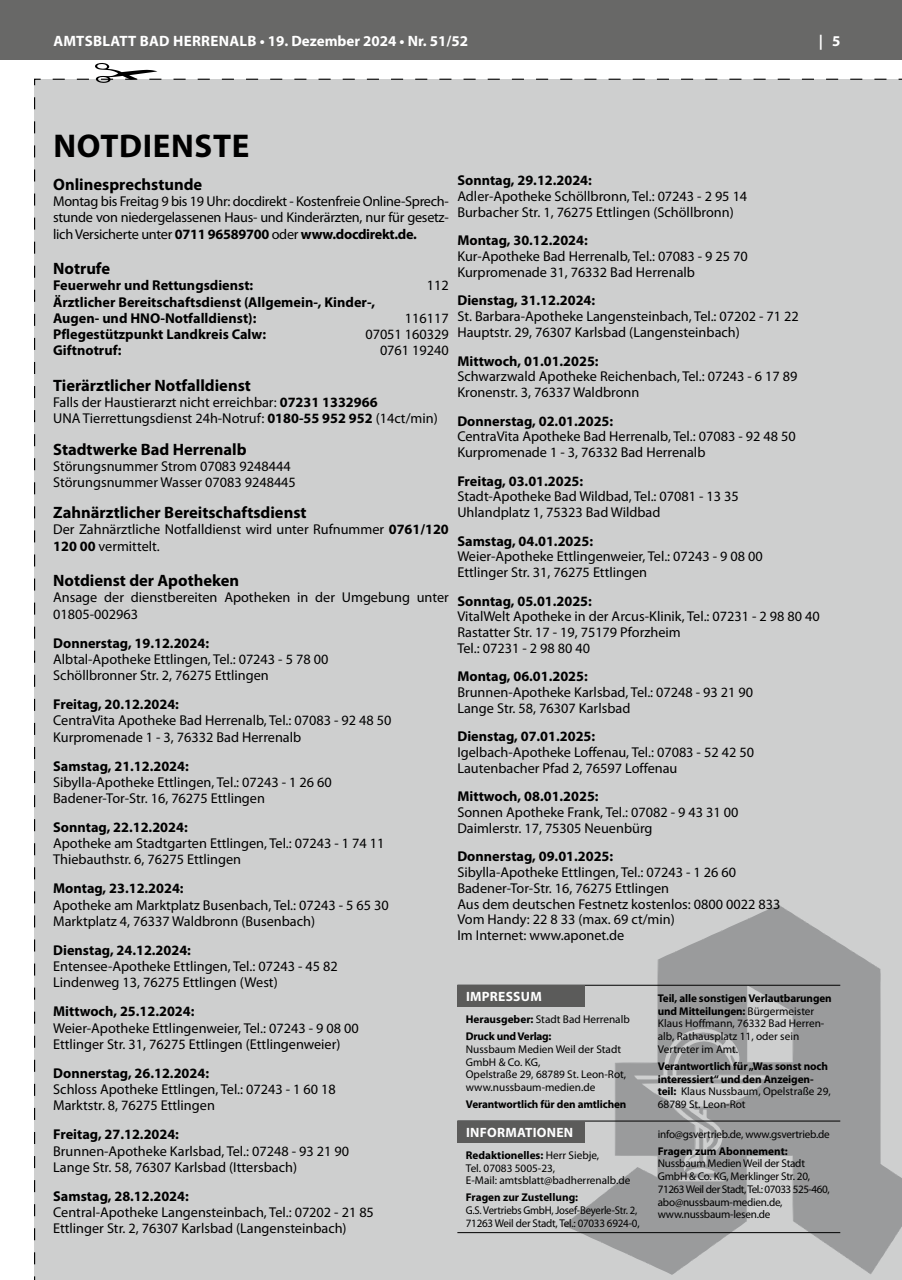
<style>
.page{position:relative;width:902px;height:1280px;background:#fff}
.page>*{position:absolute;margin:0;border:0;box-sizing:border-box;transform-origin:0 0}
.t1{font:700 33px "Myriad Pro";letter-spacing:.02em;color:#000}
.t2{font:700 16.5px "Myriad Pro";color:#000}
.t3{font:700 15px "Myriad Pro";letter-spacing:.01em;color:#fff}
.t4{font:14.25px/16.2px "Myriad Pro";color:#000}
.t5{font:700 14.25px/16.2px "Myriad Pro";color:#000}
.t6{font:700 13.5px "Myriad Pro";letter-spacing:.02em;color:#fff}
.t7{font:11.25px/12.8px "Myriad Pro";letter-spacing:-.015em;color:#000}
.t8{font:700 11.25px/12.8px "Myriad Pro";letter-spacing:-.01em;color:#000}
.t9{font:11.25px/12.8px "Myriad Pro";letter-spacing:-.015em;color:#000;scale:.95 1}
.s1{font-weight:700}
.s2{font-weight:400}
</style>
<div class="page">
<div style="left:0;top:0;width:901px;height:60px;background:#686867"></div>
<div style="left:34px;top:78px;width:867px;height:1202px;background:#cecfcf"></div>
<svg style="left:47px;top:63px;width:839px;height:20px"></svg>
<svg style="left:563px;top:905px;width:338px;height:370px;background:#c3c4c4"></svg>
<svg style="left:572px;top:906px;width:221px;height:53px;background:#bcbdbd"></svg>
<svg style="left:568px;top:959px;width:333px;height:315px;background:#adaeaf"></svg>
<hr style="left:457px;top:985px;width:383px;height:1px;background:#000">
<div style="left:457px;top:985px;width:128px;height:22px;background:#5b5b5a"></div>
<hr style="left:457px;top:1121px;width:383px;height:1px;background:#000">
<div style="left:457px;top:1121px;width:128px;height:22px;background:#5b5b5a"></div>
<hr style="left:457px;top:1232px;width:383px;height:1px;background:#000">
<p class="t3" style="left:53px;top:31px;width:416px">AMTSBLATT BAD HERRENALB • 19. Dezember 2024 • Nr. 51/52</p>
<p class="t3" style="left:818px;top:31px;width:23px">| 5</p>
<h1 class="t1" style="left:53px;top:124px;width:197px">NOTDIENSTE</h1>
<p class="t2" style="left:53px;top:174px;width:151px">Onlinesprechstunde</p>
<p class="t4" style="left:53px;top:193px;width:397px;text-align:justify">Montag bis Freitag 9 bis 19 Uhr: docdirekt - Kostenfreie Online-Sprech&shy;stunde von niedergelassenen Haus- und Kinderärzten, nur für gesetz&shy;lich Versicherte unter <span class="s1">0711 96589700</span> oder <span class="s1">www.docdirekt.de.</span></p>
<p class="t2" style="left:53px;top:258px;width:58px">Notrufe</p>
<p class="t5" style="left:53px;top:277px;width:201px">Feuerwehr und Rettungsdienst:</p>
<p class="t4" style="left:427px;top:277px;width:23px">112</p>
<p class="t5" style="left:53px;top:293px;width:323px">Ärztlicher Bereitschaftsdienst (Allgemein-, Kinder-,<br>Augen- und HNO-Notfalldienst):</p>
<p class="t4" style="left:405px;top:310px;width:45px">116117</p>
<p class="t5" style="left:53px;top:326px;width:214px">Pflegestützpunkt Landkreis Calw:</p>
<p class="t4" style="left:365px;top:326px;width:85px">07051 160329</p>
<p class="t5" style="left:53px;top:342px;width:70px">Giftnotruf:</p>
<p class="t4" style="left:380px;top:342px;width:70px">0761 19240</p>
<p class="t2" style="left:53px;top:374px;width:199px">Tierärztlicher Notfalldienst</p>
<p class="t4" style="left:53px;top:394px;width:386px">Falls der Haustierarzt nicht erreichbar: <span class="s1">07231 1332966<br></span>UNA Tierrettungsdienst 24h-Notruf: <span class="s1">0180-55 952 952</span> (14ct/min)</p>
<p class="t2" style="left:53px;top:438px;width:195px">Stadtwerke Bad Herrenalb</p>
<p class="t4" style="left:53px;top:458px;width:244px">Störungsnummer Strom 07083 9248444<br>Störungsnummer Wasser 07083 9248445</p>
<p class="t2" style="left:53px;top:502px;width:255px">Zahnärztlicher Bereitschaftsdienst</p>
<p class="t4" style="left:53px;top:521px;width:397px">Der Zahnärztliche Notfalldienst wird unter Rufnummer <span class="s1">0761/120<br>120 00</span> vermittelt.</p>
<p class="t2" style="left:53px;top:570px;width:187px">Notdienst der Apotheken</p>
<p class="t4" style="left:53px;top:589px;width:397px">Ansage der dienstbereiten Apotheken in der Umgebung unter<br>01805-002963</p>
<p class="t5" style="left:53px;top:634px;width:157px">Donnerstag, 19.12.2024:</p>
<p class="t4" style="left:53px;top:651px;width:276px">Albtal-Apotheke Ettlingen, Tel.: 07243 - 5 78 00<br>Schöllbronner Str. 2, 76275 Ettlingen</p>
<p class="t5" style="left:53px;top:696px;width:127px">Freitag, 20.12.2024:</p>
<p class="t4" style="left:53px;top:712px;width:340px">CentraVita Apotheke Bad Herrenalb, Tel.: 07083 - 92 48 50<br>Kurpromenade 1 - 3, 76332 Bad Herrenalb</p>
<p class="t5" style="left:53px;top:757px;width:137px">Samstag, 21.12.2024:</p>
<p class="t4" style="left:53px;top:774px;width:280px">Sibylla-Apotheke Ettlingen, Tel.: 07243 - 1 26 60<br>Badener-Tor-Str. 16, 76275 Ettlingen</p>
<p class="t5" style="left:53px;top:819px;width:136px">Sonntag, 22.12.2024:</p>
<p class="t4" style="left:53px;top:835px;width:333px">Apotheke am Stadtgarten Ettlingen, Tel.: 07243 - 1 74 11<br>Thiebauthstr. 6, 76275 Ettlingen</p>
<p class="t5" style="left:53px;top:880px;width:132px">Montag, 23.12.2024:</p>
<p class="t4" style="left:53px;top:896px;width:337px">Apotheke am Marktplatz Busenbach, Tel.: 07243 - 5 65 30<br>Marktplatz 4, 76337 Waldbronn (Busenbach)</p>
<p class="t5" style="left:53px;top:941px;width:139px">Dienstag, 24.12.2024:</p>
<p class="t4" style="left:53px;top:958px;width:286px">Entensee-Apotheke Ettlingen, Tel.: 07243 - 45 82<br>Lindenweg 13, 76275 Ettlingen (West)</p>
<p class="t5" style="left:53px;top:1003px;width:143px">Mittwoch, 25.12.2024:</p>
<p class="t4" style="left:53px;top:1019px;width:307px">Weier-Apotheke Ettlingenweier, Tel.: 07243 - 9 08 00<br>Ettlinger Str. 31, 76275 Ettlingen (Ettlingenweier)</p>
<p class="t5" style="left:53px;top:1064px;width:157px">Donnerstag, 26.12.2024:</p>
<p class="t4" style="left:53px;top:1081px;width:284px">Schloss Apotheke Ettlingen, Tel.: 07243 - 1 60 18<br>Marktstr. 8, 76275 Ettlingen</p>
<p class="t5" style="left:53px;top:1126px;width:127px">Freitag, 27.12.2024:</p>
<p class="t4" style="left:53px;top:1142px;width:297px">Brunnen-Apotheke Karlsbad, Tel.: 07248 - 93 21 90<br>Lange Str. 58, 76307 Karlsbad (Ittersbach)</p>
<p class="t5" style="left:53px;top:1187px;width:137px">Samstag, 28.12.2024:</p>
<p class="t4" style="left:53px;top:1204px;width:322px">Central-Apotheke Langensteinbach, Tel.: 07202 - 21 85<br>Ettlinger Str. 2, 76307 Karlsbad (Langensteinbach)</p>
<p class="t5" style="left:457px;top:172px;width:136px">Sonntag, 29.12.2024:</p>
<p class="t4" style="left:457px;top:188px;width:291px;line-height:15.8px">Adler-Apotheke Schöllbronn, Tel.: 07243 - 2 95 14<br>Burbacher Str. 1, 76275 Ettlingen (Schöllbronn)</p>
<p class="t5" style="left:457px;top:232px;width:132px">Montag, 30.12.2024:</p>
<p class="t4" style="left:457px;top:248px;width:292px;line-height:15.8px">Kur-Apotheke Bad Herrenalb, Tel.: 07083 - 9 25 70<br>Kurpromenade 31, 76332 Bad Herrenalb</p>
<p class="t5" style="left:457px;top:292px;width:139px">Dienstag, 31.12.2024:</p>
<p class="t4" style="left:457px;top:308px;width:343px;line-height:15.8px">St. Barbara-Apotheke Langensteinbach, Tel.: 07202 - 71 22<br>Hauptstr. 29, 76307 Karlsbad (Langensteinbach)</p>
<p class="t5" style="left:457px;top:352px;width:143px">Mittwoch, 01.01.2025:</p>
<p class="t4" style="left:457px;top:368px;width:341px;line-height:15.8px">Schwarzwald Apotheke Reichenbach, Tel.: 07243 - 6 17 89<br>Kronenstr. 3, 76337 Waldbronn</p>
<p class="t5" style="left:457px;top:412px;width:157px">Donnerstag, 02.01.2025:</p>
<p class="t4" style="left:457px;top:428px;width:340px;line-height:15.8px">CentraVita Apotheke Bad Herrenalb, Tel.: 07083 - 92 48 50<br>Kurpromenade 1 - 3, 76332 Bad Herrenalb</p>
<p class="t5" style="left:457px;top:472px;width:127px">Freitag, 03.01.2025:</p>
<p class="t4" style="left:457px;top:488px;width:283px;line-height:15.8px">Stadt-Apotheke Bad Wildbad, Tel.: 07081 - 13 35<br>Uhlandplatz 1, 75323 Bad Wildbad</p>
<p class="t5" style="left:457px;top:532px;width:137px">Samstag, 04.01.2025:</p>
<p class="t4" style="left:457px;top:548px;width:307px;line-height:15.8px">Weier-Apotheke Ettlingenweier, Tel.: 07243 - 9 08 00<br>Ettlinger Str. 31, 76275 Ettlingen</p>
<p class="t5" style="left:457px;top:592px;width:136px">Sonntag, 05.01.2025:</p>
<p class="t4" style="left:457px;top:608px;width:364px;line-height:15.8px">VitalWelt Apotheke in der Arcus-Klinik, Tel.: 07231 - 2 98 80 40<br>Rastatter Str. 17 - 19, 75179 Pforzheim<br>Tel.: 07231 - 2 98 80 40</p>
<p class="t5" style="left:457px;top:668px;width:132px">Montag, 06.01.2025:</p>
<p class="t4" style="left:457px;top:684px;width:297px;line-height:15.8px">Brunnen-Apotheke Karlsbad, Tel.: 07248 - 93 21 90<br>Lange Str. 58, 76307 Karlsbad</p>
<p class="t5" style="left:457px;top:728px;width:139px">Dienstag, 07.01.2025:</p>
<p class="t4" style="left:457px;top:744px;width:298px;line-height:15.8px">Igelbach-Apotheke Loffenau, Tel.: 07083 - 52 42 50<br>Lautenbacher Pfad 2, 76597 Loffenau</p>
<p class="t5" style="left:457px;top:788px;width:143px">Mittwoch, 08.01.2025:</p>
<p class="t4" style="left:457px;top:804px;width:282px;line-height:15.8px">Sonnen Apotheke Frank, Tel.: 07082 - 9 43 31 00<br>Daimlerstr. 17, 75305 Neuenbürg</p>
<p class="t5" style="left:457px;top:848px;width:157px">Donnerstag, 09.01.2025:</p>
<p class="t4" style="left:457px;top:864px;width:324px;line-height:15.8px">Sibylla-Apotheke Ettlingen, Tel.: 07243 - 1 26 60<br>Badener-Tor-Str. 16, 76275 Ettlingen<br>Aus dem deutschen Festnetz kostenlos: 0800 0022 833<br>Vom Handy: 22 8 33 (max. 69 ct/min)<br>Im Internet: www.aponet.de</p>
<p class="t6" style="left:466px;top:988px;width:77px">IMPRESSUM</p>
<p class="t8" style="left:466px;top:1010px;width:165px;line-height:17px">Herausgeber: <span class="s2">Stadt Bad Herrenalb<br></span>Druck und Verlag:</p>
<p class="t7" style="left:466px;top:1043px;width:162px">Nussbaum Medien Weil der Stadt<br>GmbH &amp; Co. KG,<br>Opelstraße 29, 68789 St. Leon-Rot, www.nussbaum-medien.de</p>
<p class="t8" style="left:466px;top:1098px;width:162px">Verantwortlich für den amtlichen</p>
<p class="t6" style="left:466px;top:1124px;width:109px">INFORMATIONEN</p>
<p class="t7" style="left:466px;top:1148px;width:166px"><span class="s1">Redaktionelles:</span> Herr Siebje,<br>Tel. 07083 5005-23,<br>E-Mail: amtsblatt@badherrenalb.de</p>
<p class="t8" style="left:466px;top:1191px;width:114px">Fragen zur Zustellung:</p>
<p class="t9" style="left:466px;top:1204px;width:184px">G.S. Vertriebs GmbH, Josef-Beyerle-Str. 2,<br>71263 Weil der Stadt, Tel.: 07033 6924-0,</p>
<p class="t7" style="left:657px;top:991px;width:175px"><span class="s1">Teil, alle sonstigen Verlautbarungen und Mitteilungen:</span> Bürgermeister<br>Klaus Hoffmann, 76332 Bad Herren&shy;alb, Rathausplatz 11, oder sein<br>Vertreter im Amt.</p>
<p class="t8" style="left:657px;top:1059px;width:174px">Verantwortlich für „Was sonst noch interessiert“ und den Anzeigen&shy;teil: <span class="s2">Klaus Nussbaum, Opelstraße 29,<br>68789 St. Leon-Rot</span></p>
<p class="t7" style="left:657px;top:1127px;width:173px">info@gsvertrieb.de, www.gsvertrieb.de</p>
<p class="t8" style="left:657px;top:1144px;width:131px">Fragen zum Abonnement:</p>
<p class="t7" style="left:657px;top:1157px;width:173px">Nussbaum Medien Weil der Stadt<br>GmbH &amp; Co. KG, Merklinger Str. 20,<br>71263 Weil der Stadt, Tel.: 07033 525-460, abo@nussbaum-medien.de, www.nussbaum-lesen.de</p>
</div>
